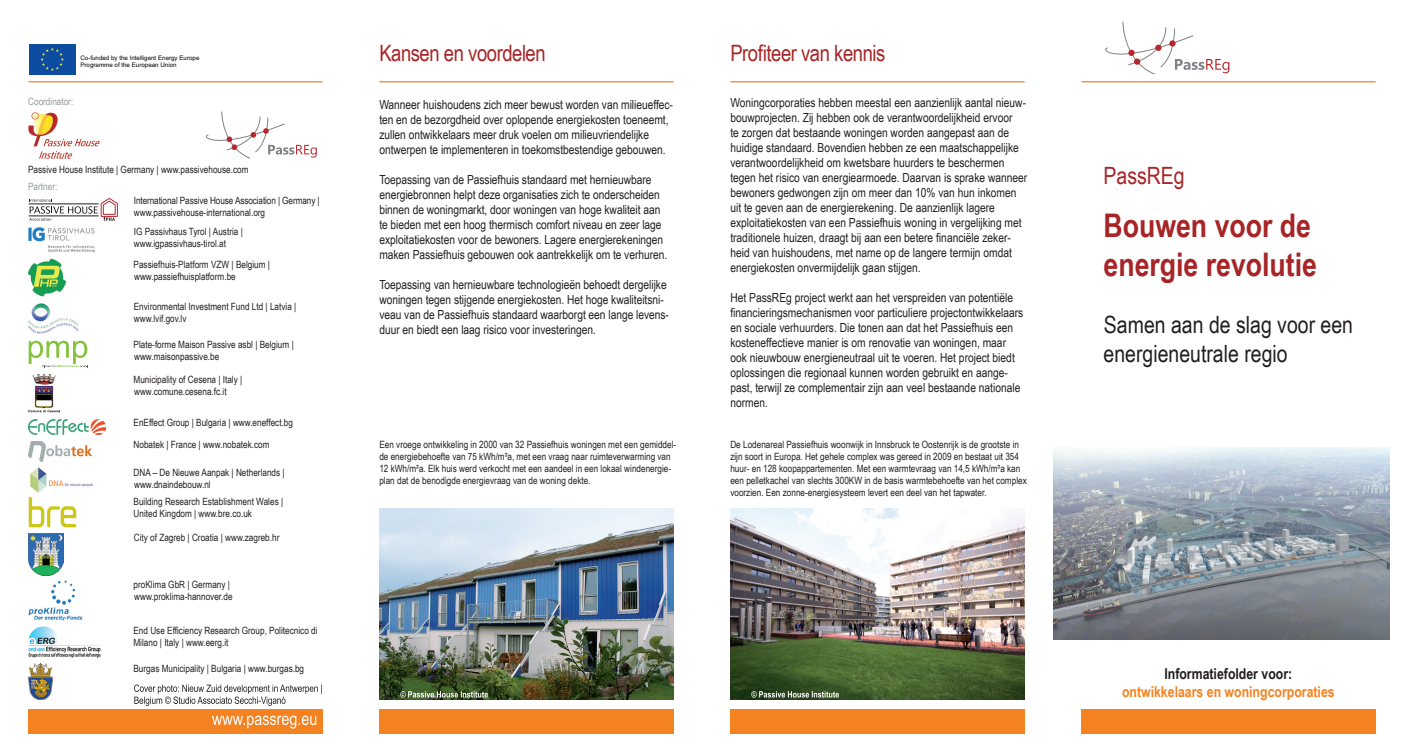
<style>
.page{position:relative;width:1404px;height:745px;background:#fff}
.page>*{position:absolute;margin:0;border:0;box-sizing:border-box;transform-origin:0 0}
.t1{font:700 32.5px/39px "Arial Narrow";color:#a72427}
.t2{font:23.75px/28.5px "Arial Narrow";color:#231f20}
.t3{font:23.75px "Arial Narrow";color:#a72427}
.t4{font:22.5px "Arial Narrow";letter-spacing:-.02em;color:#a72427}
.t5{font:700 15px "Arial Narrow";color:#f58220}
.t6{font:700 15px "Arial Narrow";color:#231f20}
.t7{font:12.5px/15px "Arial Narrow";color:#231f20}
.t8{font:10px/12px "Arial Narrow";color:#231f20}
.t9{font:10px "Arial Narrow";color:#959b9f}
.t10{font:6.25px/7.5px "Arial";color:#000001}
</style>
<div class="page">
<img style="left:1053px;top:447px;width:336px;height:192px">
<svg style="left:134px;top:684px;width:188px;height:21px"></svg>
<img style="left:28px;top:496px;width:49px;height:31px">
<img style="left:29px;top:533px;width:34px;height:42px">
<img style="left:28px;top:626px;width:73px;height:31px">
<img style="left:28px;top:227px;width:67px;height:26px">
<img style="left:28px;top:303px;width:50px;height:30px">
<img style="left:29px;top:374px;width:30px;height:38px">
<img style="left:29px;top:441px;width:62px;height:20px">
<img style="left:28px;top:112px;width:72px;height:47px">
<img style="left:28px;top:258px;width:39px;height:38px">
<img style="left:28px;top:580px;width:55px;height:40px">
<img style="left:29px;top:419px;width:76px;height:15px">
<img style="left:28px;top:663px;width:24px;height:35px">
<svg style="left:29px;top:197px;width:89px;height:23px"></svg>
<hr style="left:29px;top:215px;width:70px;height:1px;background:#231f20">
<hr style="left:29px;top:203px;width:70px;height:1px;background:#231f20">
<svg style="left:29px;top:340px;width:59px;height:27px"></svg>
<svg style="left:206px;top:111px;width:111px;height:48px"></svg>
<svg style="left:75px;top:44px;width:1px;height:31px"></svg>
<div style="left:29px;top:44px;width:46px;height:31px;background:#0d4da1"></div>
<svg style="left:41px;top:48px;width:23px;height:23px"></svg>
<img style="left:30px;top:467px;width:63px;height:26px">
<svg style="left:1105px;top:21px;width:124px;height:54px"></svg>
<div style="left:1169px;top:40px;width:6px;height:7px;background:#b7282e;border-radius:50%"></div>
<img style="left:730px;top:508px;width:294px;height:191px">
<svg style="left:751px;top:690px;width:87px;height:7px"></svg>
<img style="left:379px;top:508px;width:294px;height:191px">
<svg style="left:400px;top:690px;width:88px;height:7px"></svg>
<hr style="left:28px;top:81px;width:294px;height:1px;background:#f58220">
<hr style="left:379px;top:81px;width:294px;height:1px;background:#f58220">
<hr style="left:1081px;top:81px;width:294px;height:1px;background:#f58220">
<hr style="left:730px;top:81px;width:294px;height:1px;background:#f58220">
<div style="left:28px;top:709px;width:294px;height:24px;background:#f58220"></div>
<div style="left:379px;top:709px;width:294px;height:24px;background:#f58220"></div>
<div style="left:730px;top:709px;width:294px;height:24px;background:#f58220"></div>
<div style="left:1081px;top:709px;width:294px;height:24px;background:#f58220"></div>
<svg style="left:212px;top:715px;width:104px;height:13px"></svg>
<p class="t10" style="left:80px;top:54px;width:121px">Co-funded by the Intelligent Energy Europe<br>Programme of the European Union</p>
<p class="t9" style="left:28px;top:94px;width:47px">Coordinator:</p>
<p class="t8" style="left:28px;top:163px;width:222px">Passive House Institute | Germany | www.passivehouse.com</p>
<p class="t9" style="left:28px;top:179px;width:31px">Partner:</p>
<p class="t8" style="left:134px;top:194px;width:187px">International Passive House Association | Germany | www.passivehouse-international.org</p>
<p class="t8" style="left:134px;top:225px;width:110px">IG Passivhaus Tyrol | Austria | www.igpassivhaus-tirol.at</p>
<p class="t8" style="left:134px;top:257px;width:138px">Passiefhuis-Platform VZW | Belgium | www.passiefhuisplatform.be</p>
<p class="t8" style="left:134px;top:300px;width:164px">Environmental Investment Fund Ltd | Latvia | www.lvif.gov.lv</p>
<p class="t8" style="left:134px;top:338px;width:162px">Plate-forme Maison Passive asbl | Belgium | www.maisonpassive.be</p>
<p class="t8" style="left:134px;top:372px;width:110px">Municipality of Cesena | Italy | www.comune.cesena.fc.it</p>
<p class="t8" style="left:134px;top:415px;width:161px">EnEffect Group | Bulgaria | www.eneffect.bg</p>
<p class="t8" style="left:134px;top:437px;width:137px">Nobatek | France | www.nobatek.com</p>
<p class="t8" style="left:134px;top:465px;width:153px">DNA – De Nieuwe Aanpak | Netherlands | www.dnaindebouw.nl</p>
<p class="t8" style="left:134px;top:495px;width:151px">Building Research Establishment Wales |<br>United Kingdom | www.bre.co.uk</p>
<p class="t8" style="left:134px;top:530px;width:147px">City of Zagreb | Croatia | www.zagreb.hr</p>
<p class="t8" style="left:134px;top:578px;width:100px">proKlima GbR | Germany | www.proklima-hannover.de</p>
<p class="t8" style="left:133px;top:623px;width:185px">End Use Efficiency Research Group, Politecnico di<br>Milano | Italy | www.eerg.it</p>
<p class="t8" style="left:133px;top:661px;width:172px">Burgas Municipality | Bulgaria | www.burgas.bg</p>
<h3 class="t4" style="left:379px;top:37px;width:168px">Kansen en voordelen</h3>
<p class="t7" style="left:379px;top:97px;width:295px">Wanneer huishoudens zich meer bewust worden van milieueffec&shy;ten en de bezorgdheid over oplopende energiekosten toeneemt, zullen ontwikkelaars meer druk voelen om milieuvriendelijke ontwerpen te implementeren in toekomstbestendige gebouwen.</p>
<p class="t7" style="left:379px;top:172px;width:289px">Toepassing van de Passiefhuis standaard met hernieuwbare energiebronnen helpt deze organisaties zich te onderscheiden binnen de woningmarkt, door woningen van hoge kwaliteit aan te bieden met een hoog thermisch comfort niveau en zeer lage exploitatiekosten voor de bewoners. Lagere energierekeningen maken Passiefhuis gebouwen ook aantrekkelijk om te verhuren.</p>
<p class="t7" style="left:379px;top:277px;width:291px">Toepassing van hernieuwbare technologieën behoedt dergelijke woningen tegen stijgende energiekosten. Het hoge kwaliteitsni&shy;veau van de Passiefhuis standaard waarborgt een lange levens&shy;duur en biedt een laag risico voor investeringen.</p>
<h3 class="t4" style="left:730px;top:37px;width:156px">Profiteer van kennis</h3>
<p class="t7" style="left:730px;top:94px;width:298px">Woningcorporaties hebben meestal een aanzienlijk aantal nieuw&shy;bouwprojecten. Zij hebben ook de verantwoordelijkheid ervoor<br>te zorgen dat bestaande woningen worden aangepast aan de huidige standaard. Bovendien hebben ze een maatschappelijke verantwoordelijkheid om kwetsbare huurders te beschermen tegen het risico van energiearmoede. Daarvan is sprake wanneer bewoners gedwongen zijn om meer dan 10% van hun inkomen uit te geven aan de energierekening. De aanzienlijk lagere exploitatiekosten van een Passiefhuis woning in vergelijking met traditionele huizen, draagt bij aan een betere financiële zeker&shy;heid van huishoudens, met name op de langere termijn omdat energiekosten onvermijdelijk gaan stijgen.</p>
<p class="t7" style="left:730px;top:289px;width:294px">Het PassREg project werkt aan het verspreiden van potentiële financieringsmechanismen voor particuliere projectontwikkelaars en sociale verhuurders. Die tonen aan dat het Passiefhuis een kosteneffectieve manier is om renovatie van woningen, maar ook nieuwbouw energieneutraal uit te voeren. Het project biedt oplossingen die regionaal kunnen worden gebruikt en aange&shy;past, terwijl ze complementair zijn aan veel bestaande nationale normen.</p>
<p class="t8" style="left:379px;top:437px;width:298px">Een vroege ontwikkeling in 2000 van 32 Passiefhuis woningen met een gemiddel&shy;de energiebehoefte van 75 kWh/m²a, met een vraag naar ruimteverwarming van 12 kWh/m²a. Elk huis werd verkocht met een aandeel in een lokaal windenergie&shy;plan dat de benodigde energievraag van de woning dekte.</p>
<p class="t8" style="left:730px;top:437px;width:298px">De Lodenareal Passiefhuis woonwijk in Innsbruck te Oostenrijk is de grootste in zijn soort in Europa. Het gehele complex was gereed in 2009 en bestaat uit 354 huur- en 128 koopappartementen. Met een warmtevraag van 14,5 kWh/m²a kan een pelletkachel van slechts 300KW in de basis warmtebehoefte van het complex voorzien. Een zonne-energiesysteem levert een deel van het tapwater.</p>
<h2 class="t3" style="left:1103px;top:158px;width:83px">PassREg</h2>
<h1 class="t1" style="left:1103px;top:204px;width:215px">Bouwen voor de energie revolutie</h1>
<h2 class="t2" style="left:1103px;top:309px;width:251px">Samen aan de slag voor een energieneutrale regio</h2>
<p class="t6" style="left:1164px;top:661px;width:129px">Informatiefolder voor:</p>
<p class="t5" style="left:1121px;top:679px;width:214px">ontwikkelaars en woningcorporaties</p>
</div>
